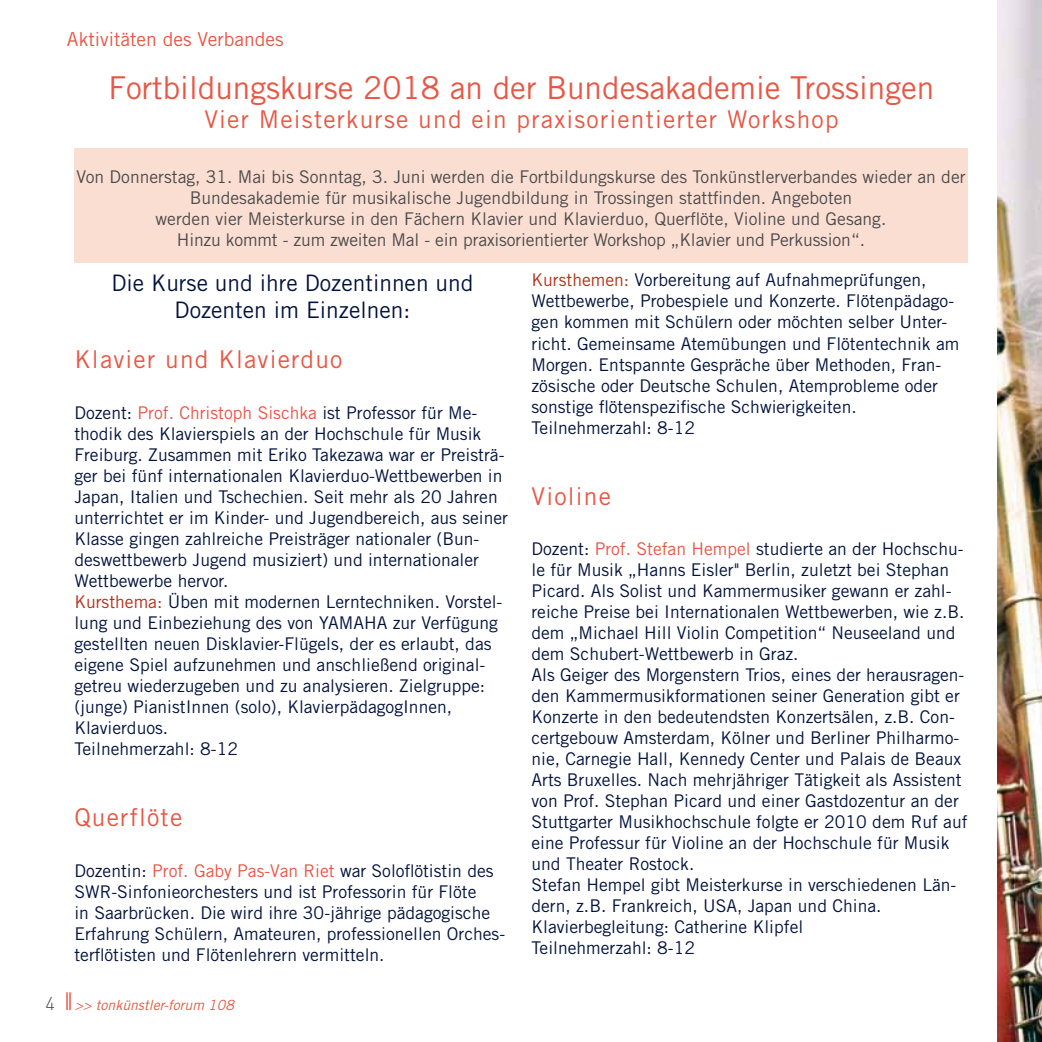
<style>
.page{position:relative;width:1042px;height:1042px;background:#fff}
.page>*{position:absolute;margin:0;border:0;box-sizing:border-box;transform-origin:0 0}
.t1{font:31.5px "Trade Gothic";color:#e85745}
.t2{font:24.5px "Trade Gothic";letter-spacing:.05em;color:#e85745}
.t3{font:22.75px/27.3px "Trade Gothic";color:#03133e;text-align:center}
.t4{font:19.25px "Trade Gothic";color:#e85745}
.t5{font:300 18.38px "DIN";color:#4b4b4d}
.t6{font:17.5px/21px "Trade Gothic";color:#03133e}
.t7{font:17.5px/21px "Trade Gothic";color:#4b4b4d;text-align:center}
.t8{font:italic 14px "Trade Gothic";color:#e85745}
.s1{color:#e85745}
.s2{color:#b92d16}
.s3{font-weight:300;font-style:normal;font-size:24.5px}
</style>
<div class="page">
<img style="left:997px;top:0;width:45px;height:1042px">
<div style="left:74px;top:148px;width:893px;height:115px;background:#fbded2"></div>
<p class="t4" style="left:67px;top:27px;width:218px">Aktivitäten des Verbandes</p>
<h1 class="t1" style="left:108px;top:69px;width:827px">Fortbildungskurse 2018 an der Bundesakademie Trossingen</h1>
<h2 class="t2" style="left:204px;top:105px;width:636px">Vier Meisterkurse und ein praxisorientierter Workshop</h2>
<p class="t7" style="left:76px;top:166px;width:891px">Von Donnerstag, 31. Mai bis Sonntag, 3. Juni werden die Fortbildungskurse des Tonkünstlerverbandes wieder an der Bundesakademie für musikalische Jugendbildung in Trossingen stattfinden. Angeboten<br>werden vier Meisterkurse in den Fächern Klavier und Klavierduo, Querflöte, Violine und Gesang.<br>Hinzu kommt - zum zweiten Mal - ein praxisorientierter Workshop „Klavier und Perkussion“.</p>
<h3 class="t3" style="left:111px;top:268px;width:364px">Die Kurse und ihre Dozentinnen und<br>Dozenten im Einzelnen:</h3>
<h2 class="t2" style="left:74px;top:345px;width:270px">Klavier und Klavierduo</h2>
<p class="t6" style="left:74px;top:402px;width:435px">Dozent: <span class="s1">Prof. Christoph Sischka</span> ist Professor für Me&shy;thodik des Klavierspiels an der Hochschule für Musik Freiburg. Zusammen mit Eriko Takezawa war er Preisträ&shy;ger bei fünf internationalen Klavierduo-Wettbewerben in Japan, Italien und Tschechien. Seit mehr als 20 Jahren unterrichtet er im Kinder- und Jugendbereich, aus seiner Klasse gingen zahlreiche Preisträger nationaler (Bun&shy;deswettbewerb Jugend musiziert) und internationaler Wettbewerbe hervor.<br><span class="s2">Kursthema:</span> Üben mit modernen Lerntechniken. Vorstel&shy;lung und Einbeziehung des von YAMAHA zur Verfügung gestellten neuen Disklavier-Flügels, der es erlaubt, das eigene Spiel aufzunehmen und anschließend original&shy;getreu wiederzugeben und zu analysieren. Zielgruppe: (junge) PianistInnen (solo), KlavierpädagogInnen, Klavierduos.<br>Teilnehmerzahl: 8-12</p>
<p class="t6" style="left:531px;top:269px;width:429px"><span class="s2">Kursthemen:</span> Vorbereitung auf Aufnahmeprüfungen, Wettbewerbe, Probespiele und Konzerte. Flötenpädago&shy;gen kommen mit Schülern oder möchten selber Unter&shy;richt. Gemeinsame Atemübungen und Flötentechnik am Morgen. Entspannte Gespräche über Methoden, Fran&shy;zösische oder Deutsche Schulen, Atemprobleme oder sonstige flötenspezifische Schwierigkeiten.<br>Teilnehmerzahl: 8-12</p>
<h2 class="t2" style="left:531px;top:481px;width:81px">Violine</h2>
<p class="t6" style="left:531px;top:538px;width:437px">Dozent: <span class="s1">Prof. Stefan Hempel</span> studierte an der Hochschu&shy;le für Musik „Hanns Eisler" Berlin, zuletzt bei Stephan Picard. Als Solist und Kammermusiker gewann er zahl&shy;reiche Preise bei Internationalen Wettbewerben, wie z.B. dem „Michael Hill Violin Competition“ Neuseeland und dem Schubert-Wettbewerb in Graz.<br>Als Geiger des Morgenstern Trios, eines der herausragen&shy;den Kammermusikformationen seiner Generation gibt er Konzerte in den bedeutendsten Konzertsälen, z.B. Con&shy;certgebouw Amsterdam, Kölner und Berliner Philharmo&shy;nie, Carnegie Hall, Kennedy Center und Palais de Beaux Arts Bruxelles. Nach mehrjähriger Tätigkeit als Assistent von Prof. Stephan Picard und einer Gastdozentur an der Stuttgarter Musikhochschule folgte er 2010 dem Ruf auf eine Professur für Violine an der Hochschule für Musik und Theater Rostock.<br>Stefan Hempel gibt Meisterkurse in verschiedenen Län&shy;dern, z.B. Frankreich, USA, Japan und China.<br>Klavierbegleitung: Catherine Klipfel<br>Teilnehmerzahl: 8-12</p>
<h2 class="t2" style="left:74px;top:802px;width:109px">Querflöte</h2>
<p class="t6" style="left:74px;top:859px;width:432px">Dozentin: <span class="s1">Prof. Gaby Pas-Van Riet</span> war Soloflötistin des SWR-Sinfonieorchesters und ist Professorin für Flöte<br>in Saarbrücken. Die wird ihre 30-jährige pädagogische Erfahrung Schülern, Amateuren, professionellen Orches&shy;terflötisten und Flötenlehrern vermitteln.</p>
<p class="t5" style="left:45px;top:990px;width:11px">4</p>
<p class="t8" style="left:64px;top:997px;width:171px"><span class="s3">ll</span> &gt;&gt; tonkünstler-forum 108</p>
</div>
